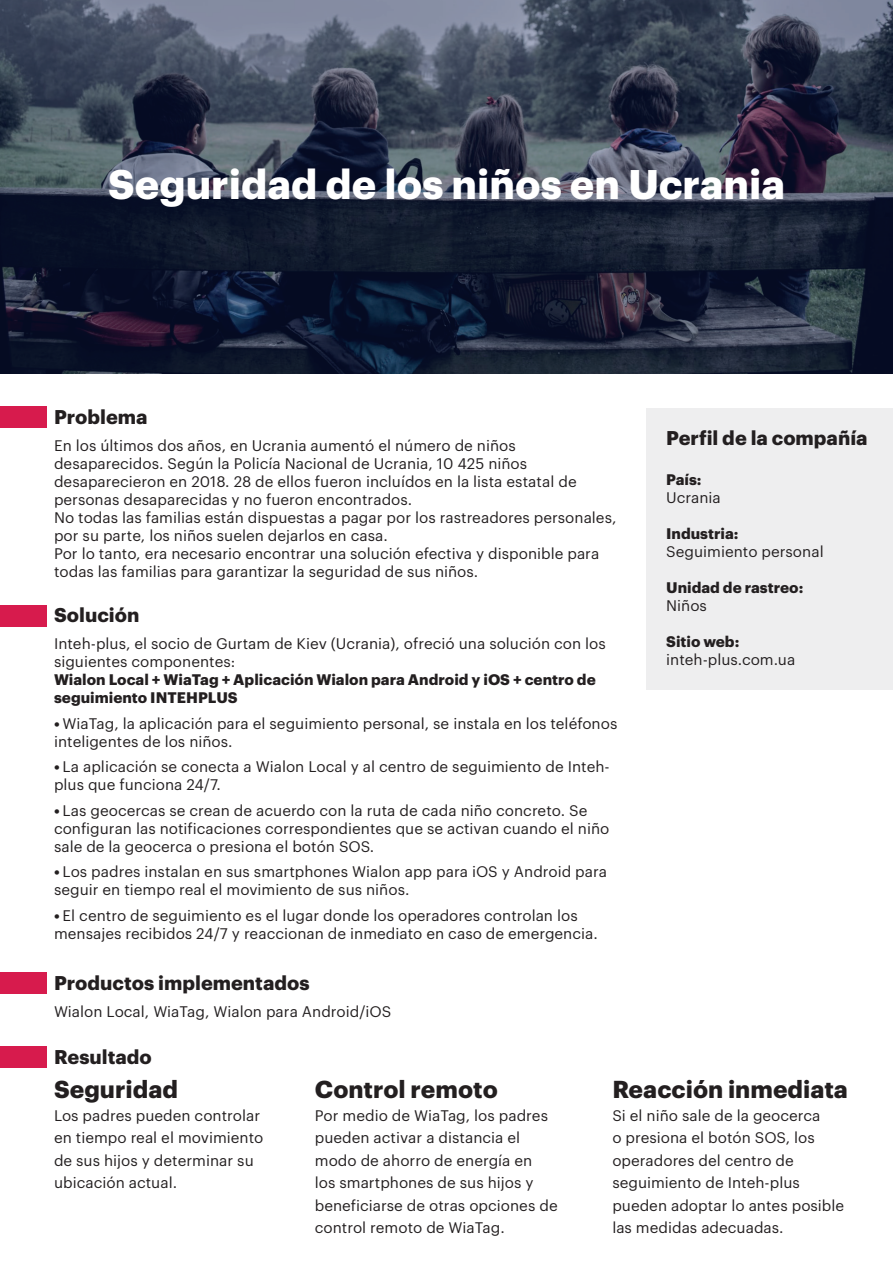
<style>
.page{position:relative;width:893px;height:1263px;background:#fff}
.page>*{position:absolute;margin:0;border:0;box-sizing:border-box;transform-origin:0 0}
.t1{font:700 40.5px "Graphik LCG";color:#fff}
.t2{font:700 24px "Graphik LCG";color:#231f20}
.t3{font:700 19.5px "Graphik LCG";color:#231f20}
.t4{font:15px/18px "Graphik LCG";color:#231f20}
.t5{font:700 15px/18px "Graphik LCG";color:#231f20}
.s1{font-weight:700}
</style>
<div class="page">
<div style="left:0;top:406px;width:47px;height:22px;background:#d71b4d"></div>
<svg style="left:0;top:0;width:893px;height:374px;background:#2d3549"></svg>
<div style="left:646px;top:408px;width:247px;height:281px;background:#eeeeef"></div>
<div style="left:0;top:605px;width:47px;height:22px;background:#d71b4d"></div>
<div style="left:0;top:972px;width:47px;height:22px;background:#d71b4d"></div>
<div style="left:0;top:1046px;width:47px;height:22px;background:#d71b4d"></div>
<h1 class="t1" style="left:108px;top:153px;width:678px">Seguridad de los niños en Ucrania</h1>
<h3 class="t3" style="left:54px;top:402px;width:95px">Problema</h3>
<p class="t4" style="left:54px;top:435px;width:564px">En los últimos dos años, en Ucrania aumentó el número de niños desaparecidos. Según la Policía Nacional de Ucrania, 10 425 niños desaparecieron en 2018. 28 de ellos fueron incluídos en la lista estatal de personas desaparecidas y no fueron encontrados.<br>No todas las familias están dispuestas a pagar por los rastreadores personales, por su parte, los niños suelen dejarlos en casa.<br>Por lo tanto, era necesario encontrar una solución efectiva y disponible para todas las familias para garantizar la seguridad de sus niños.</p>
<h3 class="t3" style="left:666px;top:423px;width:203px">Perfil de la compañía</h3>
<p class="t5" style="left:666px;top:469px;width:37px">País:</p>
<p class="t4" style="left:666px;top:487px;width:56px">Ucrania</p>
<p class="t5" style="left:666px;top:523px;width:74px">Industria:</p>
<p class="t4" style="left:666px;top:541px;width:159px">Seguimiento personal</p>
<p class="t5" style="left:666px;top:577px;width:139px">Unidad de rastreo:</p>
<p class="t4" style="left:666px;top:595px;width:42px">Niños</p>
<p class="t5" style="left:666px;top:631px;width:75px">Sitio web:</p>
<p class="t4" style="left:666px;top:649px;width:131px">inteh-plus.com.ua</p>
<h3 class="t3" style="left:54px;top:600px;width:87px">Solución</h3>
<p class="t4" style="left:54px;top:633px;width:553px">Inteh-plus, el socio de Gurtam de Kiev (Ucrania), ofreció una solución con los siguientes componentes:</p>
<p class="t5" style="left:54px;top:669px;width:543px">Wialon Local + WiaTag + Aplicación Wialon para Android y iOS + centro de seguimiento INTEHPLUS</p>
<p class="t4" style="left:54px;top:713px;width:565px"><span class="s1">•</span> WiaTag, la aplicación para el seguimiento personal, se instala en los teléfonos inteligentes de los niños.</p>
<p class="t4" style="left:54px;top:756px;width:557px"><span class="s1">•</span> La aplicación se conecta a Wialon Local y al centro de seguimiento de Inteh&shy;plus que funciona 24/7.</p>
<p class="t4" style="left:54px;top:800px;width:557px"><span class="s1">•</span> Las geocercas se crean de acuerdo con la ruta de cada niño concreto. Se configuran las notificaciones correspondientes que se activan cuando el niño sale de la geocerca o presiona el botón SOS.</p>
<p class="t4" style="left:54px;top:861px;width:555px"><span class="s1">•</span> Los padres instalan en sus smartphones Wialon app para iOS y Android para seguir en tiempo real el movimiento de sus niños.</p>
<p class="t4" style="left:54px;top:905px;width:545px"><span class="s1">•</span> El centro de seguimiento es el lugar donde los operadores controlan los mensajes recibidos 24/7 y reaccionan de inmediato en caso de emergencia.</p>
<h3 class="t3" style="left:54px;top:968px;width:257px">Productos implementados</h3>
<p class="t4" style="left:54px;top:1001px;width:339px">Wialon Local, WiaTag, Wialon para Android/iOS</p>
<h3 class="t3" style="left:54px;top:1042px;width:99px">Resultado</h3>
<h2 class="t2" style="left:54px;top:1071px;width:126px">Seguridad</h2>
<p class="t4" style="left:54px;top:1103px;width:211px;line-height:22.5px">Los padres pueden controlar en tiempo real el movimiento de sus hijos y determinar su ubicación actual.</p>
<h2 class="t2" style="left:612px;top:1071px;width:237px">Reacción inmediata</h2>
<p class="t4" style="left:612px;top:1103px;width:233px;line-height:22.5px">Si el niño sale de la geocerca<br>o presiona el botón SOS, los operadores del centro de seguimiento de Inteh-plus pueden adoptar lo antes posible las medidas adecuadas.</p>
<h2 class="t2" style="left:315px;top:1071px;width:184px">Control remoto</h2>
<p class="t4" style="left:315px;top:1103px;width:244px;line-height:22.5px">Por medio de WiaTag, los padres pueden activar a distancia el modo de ahorro de energía en<br>los smartphones de sus hijos y beneficiarse de otras opciones de control remoto de WiaTag.</p>
</div>
